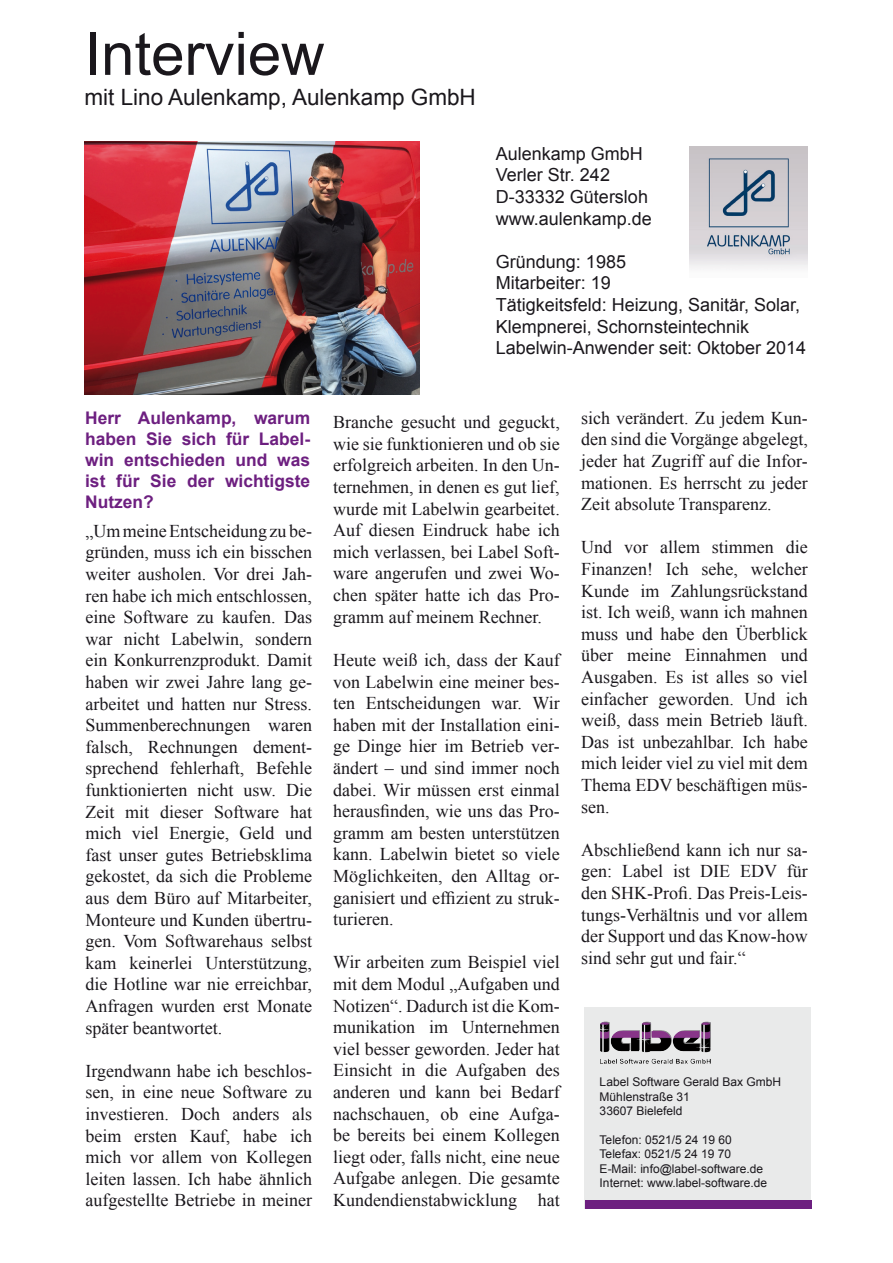
<style>
.page{position:relative;width:893px;height:1263px;background:#fff}
.page>*{position:absolute;margin:0;border:0;box-sizing:border-box;transform-origin:0 0}
.t1{font:60px "Arial";color:#1a171c}
.t2{font:22.5px "Arial";color:#1a171c}
.t3{font:18px/21.6px "Times New Roman";color:#1a171c;text-align:justify}
.t4{font:18px/21.6px "Arial";color:#1a171c}
.t5{font:700 17.4px/20.9px "Arial";color:#6d1f80;text-align:justify}
.t6{font:12px/14.4px "Arial";color:#1a171c}
</style>
<div class="page">
<div style="left:584px;top:1007px;width:227px;height:202px;background:#e9eaea"></div>
<img style="left:600px;top:1021px;width:110px;height:43px">
<div style="left:585px;top:1200px;width:226px;height:9px;background:#6d1f80"></div>
<img style="left:85px;top:142px;width:335px;height:253px">
<img style="left:690px;top:147px;width:118px;height:122px">
<h1 class="t1" style="left:84px;top:15px;width:242px">Interview</h1>
<p class="t2" style="left:84px;top:83px;width:393px">mit Lino Aulenkamp, Aulenkamp GmbH</p>
<p class="t4" style="left:496px;top:143px;width:158px">Aulenkamp GmbH<br>Verler Str. 242<br>D-33332 Gütersloh www.aulenkamp.de</p>
<p class="t4" style="left:496px;top:251px;width:312px">Gründung: 1985<br>Mitarbeiter: 19<br>Tätigkeitsfeld: Heizung, Sanitär, Solar,<br>Klempnerei, Schornsteintechnik<br>Labelwin-Anwender seit: Oktober 2014</p>
<p class="t5" style="left:85px;top:408px;width:227px">Herr Aulenkamp, warum haben Sie sich für Label&shy;win entschieden und was ist für Sie der wichtigste Nutzen?</p>
<p class="t3" style="left:85px;top:520px;width:228px">„Um meine Entscheidung zu be&shy;gründen, muss ich ein bisschen weiter ausholen. Vor drei Jah&shy;ren habe ich mich entschlossen, eine Software zu kaufen. Das war nicht Labelwin, sondern ein Konkurrenzprodukt. Damit haben wir zwei Jahre lang ge&shy;arbeitet und hatten nur Stress.<br>Summenberechnungen waren falsch, Rechnungen dement&shy;sprechend fehlerhaft, Befehle funktionierten nicht usw. Die Zeit mit dieser Software hat mich viel Energie, Geld und fast unser gutes Betriebsklima gekostet, da sich die Probleme aus dem Büro auf Mitarbeiter, Monteure und Kunden übertru&shy;gen. Vom Softwarehaus selbst kam keinerlei Unterstützung, die Hotline war nie erreichbar, Anfragen wurden erst Monate später beantwortet.</p>
<p class="t3" style="left:85px;top:1060px;width:228px">Irgendwann habe ich beschlos&shy;sen, in eine neue Software zu investieren. Doch anders als beim ersten Kauf, habe ich mich vor allem von Kollegen leiten lassen. Ich habe ähnlich aufgestellte Betriebe in meiner</p>
<p class="t3" style="left:333px;top:411px;width:228px">Branche gesucht und geguckt, wie sie funktionieren und ob sie erfolgreich arbeiten. In den Un&shy;ternehmen, in denen es gut lief, wurde mit Labelwin gearbeitet.<br>Auf diesen Eindruck habe ich mich verlassen, bei Label Soft&shy;ware angerufen und zwei Wo&shy;chen später hatte ich das Pro&shy;gramm auf meinem Rechner.</p>
<p class="t3" style="left:333px;top:649px;width:228px">Heute weiß ich, dass der Kauf von Labelwin eine meiner bes&shy;ten Entscheidungen war. Wir haben mit der Installation eini&shy;ge Dinge hier im Betrieb ver&shy;ändert – und sind immer noch dabei. Wir müssen erst einmal herausfinden, wie uns das Pro&shy;gramm am besten unterstützen kann. Labelwin bietet so viele Möglichkeiten, den Alltag or&shy;ganisiert und effizient zu struk&shy;turieren.</p>
<p class="t3" style="left:333px;top:951px;width:228px">Wir arbeiten zum Beispiel viel mit dem Modul „Aufgaben und Notizen“. Dadurch ist die Kom&shy;munikation im Unternehmen viel besser geworden. Jeder hat Einsicht in die Aufgaben des anderen und kann bei Bedarf nachschauen, ob eine Aufga&shy;be bereits bei einem Kollegen liegt oder, falls nicht, eine neue Aufgabe anlegen. Die gesamte Kundendienstabwicklung hat</p>
<p class="t3" style="left:581px;top:407px;width:228px">sich verändert. Zu jedem Kun&shy;den sind die Vorgänge abgelegt, jeder hat Zugriff auf die Infor&shy;mationen. Es herrscht zu jeder Zeit absolute Transparenz.</p>
<p class="t3" style="left:581px;top:536px;width:228px">Und vor allem stimmen die Finanzen! Ich sehe, welcher Kunde im Zahlungsrückstand ist. Ich weiß, wann ich mahnen muss und habe den Überblick über meine Einnahmen und Ausgaben. Es ist alles so viel einfacher geworden. Und ich weiß, dass mein Betrieb läuft.<br>Das ist unbezahlbar. Ich habe mich leider viel zu viel mit dem Thema EDV beschäftigen müs&shy;sen.</p>
<p class="t3" style="left:581px;top:839px;width:228px">Abschließend kann ich nur sa&shy;gen: Label ist DIE EDV für den SHK-Profi. Das Preis-Leis&shy;tungs-Verhältnis und vor allem der Support und das Know-how sind sehr gut und fair.“</p>
<p class="t6" style="left:600px;top:1075px;width:183px">Label Software Gerald Bax GmbH<br>Mühlenstraße 31<br>33607 Bielefeld</p>
<p class="t6" style="left:600px;top:1132px;width:169px">Telefon: 0521/5 24 19 60<br>Telefax: 0521/5 24 19 70<br>E-Mail: info@label-software.de<br>Internet: www.label-software.de</p>
</div>
